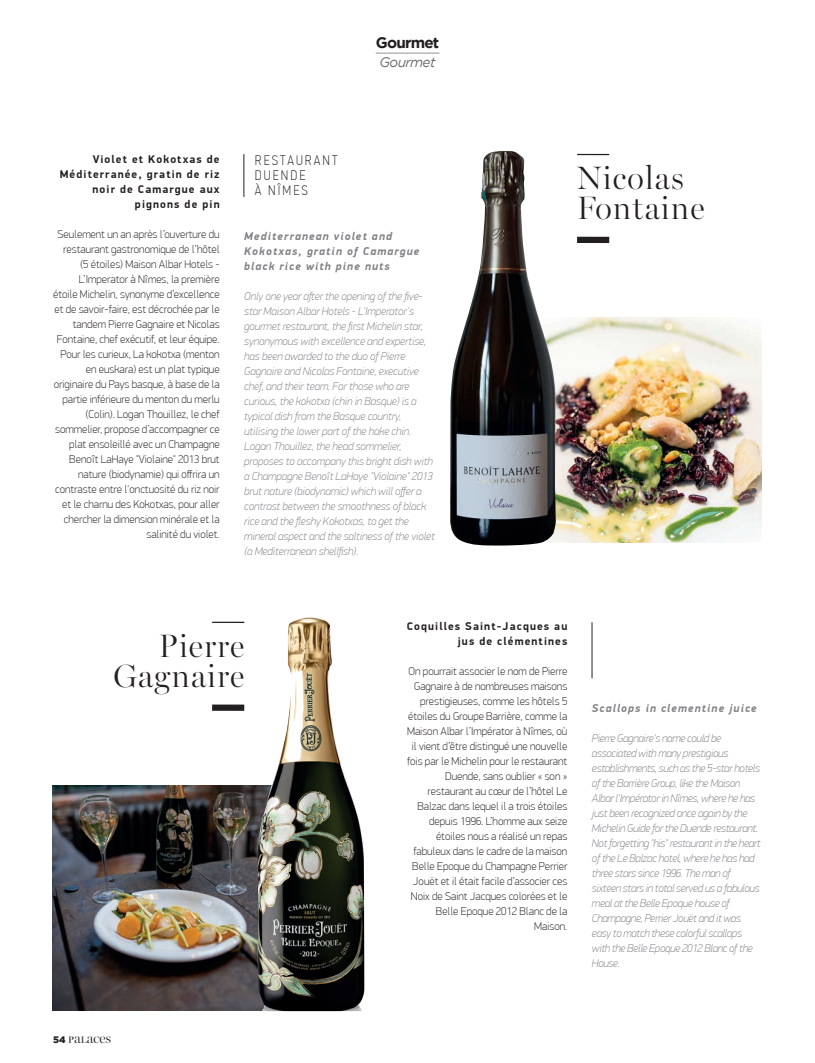
<style>
.page{position:relative;width:815px;height:1063px;background:#fff}
.page>*{position:absolute;margin:0;border:0;box-sizing:border-box;transform-origin:0 0}
.t1{font:300 32.5px/29.9px "Miller Banner";letter-spacing:.035em;color:#231f20;text-align:right}
.t2{font:700 15.25px "Gotham";letter-spacing:-.05em;color:#231f20}
.t3{font:100 13.75px/15px "PF Din Text Cond Pro";letter-spacing:.15em;color:#231f20}
.t4{font:italic 13.75px "Gotham";letter-spacing:-.05em;color:#6c6d70}
.t5{font:100 11.25px/15px "PF Din Display Pro";color:#231f20;text-align:right}
.t6{font:italic 100 11.25px/15px "PF Din Display Pro";letter-spacing:-.005em;color:#808285}
.t7{font:italic 100 11.25px/15px "PF Din Display Pro";letter-spacing:-.025em;color:#808285}
.t8{font:700 11.25px/15px "PF Din Display Pro";letter-spacing:.1em;color:#231f20;text-align:right}
.t9{font:italic 700 11.25px/15px "PF Din Display Pro";letter-spacing:.1em;color:#808285}
.t10{font:9.5px "Miller Banner";color:#231f20}
.s1{font-family:"Gotham";font-weight:900}
.s2{font-weight:300;font-size:14.38px}
</style>
<div class="page">
<hr style="left:376px;top:53px;width:63px;height:1px;background:#a8a9ad">
<hr style="left:212px;top:622px;width:32px;height:1px;background:#231f20">
<img style="left:53px;top:786px;width:205px;height:225px">
<img style="left:258px;top:617px;width:107px;height:394px">
<div style="left:212px;top:705px;width:32px;height:6px;background:#231f20"></div>
<hr style="left:577px;top:154px;width:32px;height:1px;background:#231f20">
<img style="left:556px;top:318px;width:206px;height:225px">
<img style="left:450px;top:150px;width:106px;height:396px">
<div style="left:577px;top:237px;width:32px;height:6px;background:#231f20"></div>
<hr style="left:244px;top:154px;width:1px;height:43px;background:#231f20">
<hr style="left:592px;top:622px;width:1px;height:56px;background:#231f20">
<h2 class="t2" style="left:376px;top:36px;width:65px">Gourmet</h2>
<p class="t4" style="left:380px;top:56px;width:58px">Gourmet</p>
<p class="t8" style="left:60px;top:152px;width:161px">Violet et Kokotxas de<br>Méditerranée, gratin de riz noir de Camargue aux pignons de pin</p>
<p class="t5" style="left:53px;top:227px;width:168px">Seulement un an après l’ouverture du restaurant gastronomique de l’hôtel (5 étoiles) Maison Albar Hotels - L’Imperator à Nîmes, la première étoile Michelin, synonyme d’excellence et de savoir-faire, est décrochée par le tandem Pierre Gagnaire et Nicolas Fontaine, chef exécutif, et leur équipe.<br>Pour les curieux, La kokotxa (menton en euskara) est un plat typique originaire du Pays basque, à base de la partie inférieure du menton du merlu (Colin). Logan Thouillez, le chef sommelier, propose d’accompagner ce plat ensoleillé avec un Champagne Benoît LaHaye "Violaine" 2013 brut nature (biodynamie) qui offrira un contraste entre l'onctuosité du riz noir et le charnu des Kokotxas, pour aller chercher la dimension minérale et la salinité du violet.</p>
<p class="t3" style="left:255px;top:154px;width:84px">RESTAURANT<br>DUENDE<br>À NÎMES</p>
<p class="t9" style="left:244px;top:229px;width:177px">Mediterranean violet and<br>Kokotxas, gratin of Camargue black rice with pine nuts</p>
<p class="t6" style="left:244px;top:289px;width:192px">Only one year aſter the opening of the five&shy;star Maison Albar Hotels - L'Imperator's gourmet restaurant, the first Michelin star, synonymous with excellence and expertise, has been awarded to the duo of Pierre Gagnaire and Nicolas Fontaine, executive chef, and their team. For those who are curious, the kokotxa (chin in Basque) is a typical dish from the Basque country, utilising the lower part of the hake chin.<br>Logan Thouillez, the head sommelier, proposes to accompany this bright dish with a Champagne Benoît LaHaye "Violaine" 2013 brut nature (biodynamic) which will offer a contrast between the smoothness of black rice and the fleshy Kokotxas, to get the mineral aspect and the saltiness of the violet (a Mediterranean shellfish).</p>
<h1 class="t1" style="left:577px;top:162px;width:129px;text-align:left">Nicolas<br>Fontaine</h1>
<h1 class="t1" style="left:113px;top:630px;width:132px">Pierre<br>Gagnaire</h1>
<p class="t8" style="left:407px;top:620px;width:162px">Coquilles Saint-Jacques au jus de clémentines</p>
<p class="t5" style="left:407px;top:665px;width:162px">On pourrait associer le nom de Pierre<br>Gagnaire à de nombreuses maisons prestigieuses, comme les hôtels 5 étoiles du Groupe Barrière, comme la<br>Maison Albar l’Impérator à Nîmes, où il vient d’être distingué une nouvelle fois par le Michelin pour le restaurant<br>Duende, sans oublier « son » restaurant au cœur de l’hôtel Le<br>Balzac dans lequel il a trois étoiles depuis 1996. L’homme aux seize étoiles nous a réalisé un repas fabuleux dans le cadre de la maison<br>Belle Epoque du Champagne Perrier<br>Jouët et il était facile d’associer ces<br>Noix de Saint Jacques colorées et le<br>Belle Epoque 2012 Blanc de la<br>Maison.</p>
<p class="t9" style="left:592px;top:702px;width:166px">Scallops in clementine juice</p>
<p class="t7" style="left:592px;top:732px;width:170px">Pierre Gagnaire's name could be associated with many prestigious establishments, such as the 5-star hotels of the Barrière Group, like the Maison Albar l'Impérator in Nîmes, where he has just been recognized once again by the Michelin Guide for the Duende restaurant.<br>Not forgetting "his" restaurant in the heart of the Le Balzac hotel, where he has had three stars since 1996. The man of sixteen stars in total served us a fabulous meal at the Belle Epoque house of Champagne, Perrier Jouët and it was easy to match these colorful scallops with the Belle Epoque 2012 Blanc of the House.</p>
<p class="t10" style="left:53px;top:1034px;width:59px"><span class="s1">54</span> P<span class="s2">a</span>L<span class="s2">a</span>C<span class="s2">e</span>S</p>
</div>
